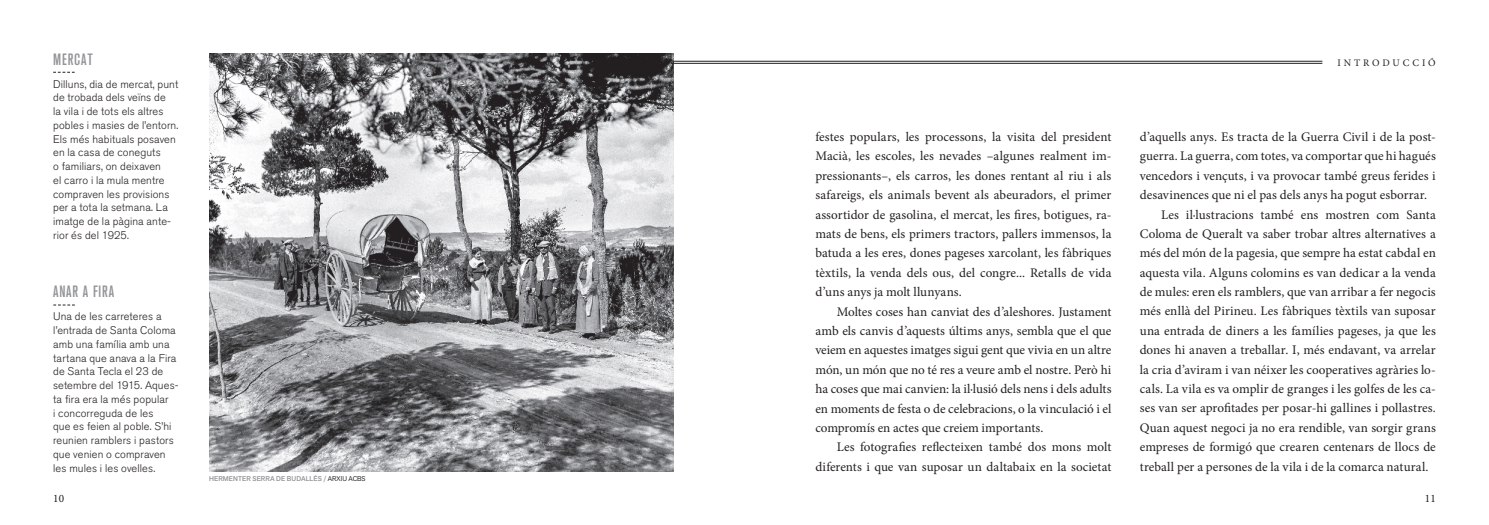
<style>
.page{position:relative;width:1489px;height:525px;background:#fff}
.page>*{position:absolute;margin:0;border:0;box-sizing:border-box;transform-origin:0 0}
.t1{font:500 condensed 16.25px "Akzidenz Grotesk BQ";letter-spacing:.05em;color:#939598}
.t2{font:13.12px/19.4px "Minion Pro";letter-spacing:.005em;color:#231f20;text-align:justify}
.t3{font:11.25px "Minion Pro";color:#231f20}
.t4{font:300 11px/13.8px "Akzidenz Grotesk BQ";letter-spacing:.01em;color:#231f20}
.t5{font:10px "Minion Pro";letter-spacing:.29em;color:#231f20}
.t6{font:500 6.88px "Akzid Grtsk Next";letter-spacing:.01em;color:#939598}
.s1{font-weight:400;color:#231f20}
</style>
<div class="page">
<svg style="left:53px;top:304px;width:22px;height:1px"></svg>
<svg style="left:53px;top:72px;width:22px;height:1px"></svg>
<hr style="left:673px;top:61px;width:649px;height:1px;background:#231f20">
<hr style="left:673px;top:63px;width:649px;height:1px;background:#231f20">
<img style="left:209px;top:53px;width:464px;height:418px">
<p class="t1" style="left:53px;top:50px;width:41px">MERCAT</p>
<p class="t4" style="left:53px;top:77px;width:127px">Dilluns, dia de mercat, punt de trobada dels veïns de<br>la vila i de tots els altres pobles i masies de l’entorn.<br>Els més habituals posaven en la casa de coneguts<br>o familiars, on deixaven<br>el carro i la mula mentre compraven les provisions per a tota la setmana. La imatge de la pàgina ante&shy;rior és del 1925.</p>
<p class="t1" style="left:53px;top:282px;width:62px">ANAR A FIRA</p>
<p class="t4" style="left:53px;top:310px;width:127px">Una de les carreteres a l’entrada de Santa Coloma amb una família amb una tartana que anava a la Fira de Santa Tecla el 23 de setembre del 1915. Aques&shy;ta fira era la més popular<br>i concorreguda de les<br>que es feien al poble. S’hi reunien ramblers i pastors que venien o compraven les mules i les ovelles.</p>
<p class="t6" style="left:209px;top:473px;width:158px">HERMENTER SERRA DE BUDALLÉS / <span class="s1">ARXIU ACBS</span></p>
<p class="t2" style="left:815px;top:127px;width:297px">festes populars, les processons, la visita del president Macià, les escoles, les nevades –algunes realment im&shy;pressionants–, els carros, les dones rentant al riu i als safareigs, els animals bevent als abeuradors, el primer assortidor de gasolina, el mercat, les fires, botigues, ra&shy;mats de bens, els primers tractors, pallers immensos, la batuda a les eres, dones pageses xarcolant, les fàbriques tèxtils, la venda dels ous, del congre... Retalls de vida d’uns anys ja molt llunyans.</p>
<p class="t2" style="left:815px;top:301px;width:297px;text-indent:21px">Moltes coses han canviat des d’aleshores. Justament amb els canvis d’aquests últims anys, sembla que el que veiem en aquestes imatges sigui gent que vivia en un altre món, un món que no té res a veure amb el nostre. Però hi ha coses que mai canvien: la il·lusió dels nens i dels adults en moments de festa o de celebracions, o la vinculació i el compromís en actes que creiem importants.</p>
<p class="t2" style="left:815px;top:437px;width:297px;text-align:right">Les fotografies reflecteixen també dos mons molt diferents i que van suposar un daltabaix en la societat</p>
<p class="t5" style="left:1337px;top:56px;width:100px">INTRODUCCIÓ</p>
<p class="t2" style="left:1139px;top:127px;width:297px">d’aquells anys. Es tracta de la Guerra Civil i de la post-</p>
<p class="t2" style="left:1139px;top:146px;width:297px">guerra. La guerra, com totes, va comportar que hi hagués</p>
<p class="t2" style="left:1139px;top:166px;width:297px">vencedors i vençuts, i va provocar també greus ferides i</p>
<p class="t2" style="left:1139px;top:185px;width:289px">desavinences que ni el pas dels anys ha pogut esborrar.</p>
<p class="t2" style="left:1160px;top:204px;width:276px">Les il·lustracions també ens mostren com Santa</p>
<p class="t2" style="left:1139px;top:224px;width:297px">Coloma de Queralt va saber trobar altres alternatives a</p>
<p class="t2" style="left:1139px;top:243px;width:297px">més del món de la pagesia, que sempre ha estat cabdal en</p>
<p class="t2" style="left:1139px;top:263px;width:297px">aquesta vila. Alguns colomins es van dedicar a la venda</p>
<p class="t2" style="left:1139px;top:282px;width:297px">de mules: eren els ramblers, que van arribar a fer negocis</p>
<p class="t2" style="left:1139px;top:301px;width:297px">més enllà del Pirineu. Les fàbriques tèxtils van suposar</p>
<p class="t2" style="left:1139px;top:321px;width:297px">una entrada de diners a les famílies pageses, ja que les</p>
<p class="t2" style="left:1139px;top:340px;width:297px">dones hi anaven a treballar. I, més endavant, va arrelar</p>
<p class="t2" style="left:1139px;top:359px;width:297px">la cria d’aviram i van néixer les cooperatives agràries lo-</p>
<p class="t2" style="left:1139px;top:379px;width:297px">cals. La vila es va omplir de granges i les golfes de les ca-</p>
<p class="t2" style="left:1139px;top:398px;width:297px">ses van ser aprofitades per posar-hi gallines i pollastres.</p>
<p class="t2" style="left:1139px;top:418px;width:297px">Quan aquest negoci ja no era rendible, van sorgir grans</p>
<p class="t2" style="left:1139px;top:437px;width:297px">empreses de formigó que crearen centenars de llocs de</p>
<p class="t2" style="left:1139px;top:456px;width:290px">treball per a persones de la vila i de la comarca natural.</p>
<p class="t3" style="left:53px;top:491px;width:12px">10</p>
<p class="t3" style="left:1424px;top:491px;width:12px">11</p>
</div>
